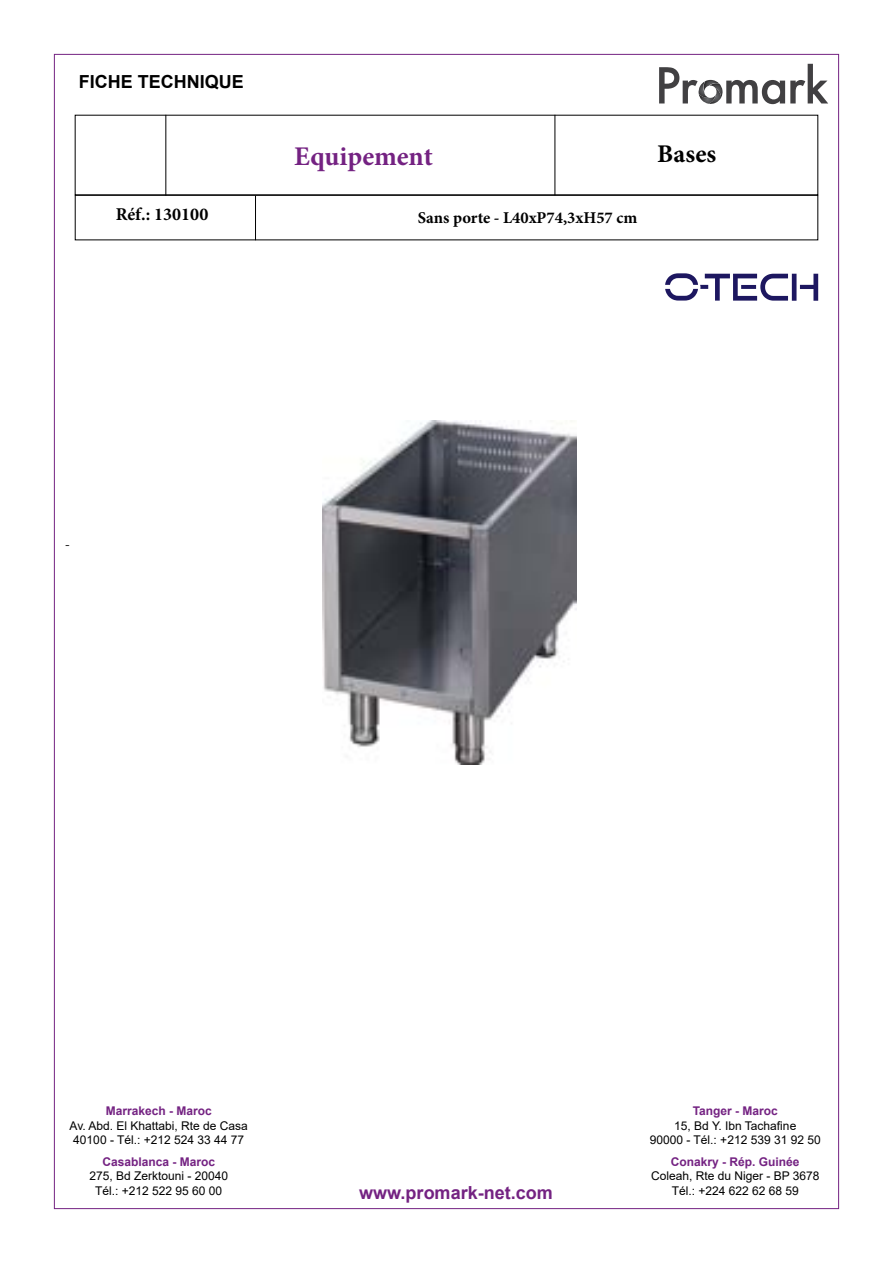
<style>
.page{position:relative;width:893px;height:1263px;background:#fff}
.page>*{position:absolute;margin:0;border:0;box-sizing:border-box;transform-origin:0 0}
.t1{font:700 27px "Minion Pro";letter-spacing:-.005em;color:#742282}
.t2{font:700 25.5px "Minion Pro";color:#000}
.t3{font:700 18px "Arial";color:#742282}
.t4{font:700 18px "Arial";color:#000}
.t5{font:700 18px "Minion Pro";color:#000}
.t6{font:700 16.5px "Minion Pro";color:#000}
.t7{font:15px "Minion Pro";color:#000}
.t8{font:12px/14.4px "Arial";color:#000;text-align:center}
.t9{font:700 12px "Arial";color:#742282}
</style>
<div class="page">
<svg style="left:659px;top:64px;width:169px;height:40px"></svg>
<div style="left:75px;top:195px;width:743px;height:45px;border:1px solid #000"></div>
<hr style="left:165px;top:115px;width:1px;height:81px;background:#000">
<hr style="left:555px;top:115px;width:1px;height:80px;background:#000">
<hr style="left:255px;top:196px;width:1px;height:44px;background:#000">
<svg style="left:665px;top:273px;width:153px;height:28px"></svg>
<img style="left:323px;top:420px;width:253px;height:344px">
<h3 class="t4" style="left:79px;top:69px;width:167px">FICHE TECHNIQUE</h3>
<h3 class="t5" style="left:116px;top:201px;width:94px">Réf.: 130100</h3>
<h1 class="t1" style="left:294px;top:137px;width:140px">Equipement</h1>
<h2 class="t2" style="left:657px;top:136px;width:61px">Bases</h2>
<h3 class="t6" style="left:418px;top:206px;width:221px">Sans porte - L40xP74,3xH57 cm</h3>
<p class="t7" style="left:65px;top:534px;width:7px">-</p>
<p class="t9" style="left:106px;top:1102px;width:108px">Marrakech - Maroc</p>
<p class="t8" style="left:70px;top:1118px;width:180px">Av. Abd. El Khattabi, Rte de Casa<br>40100 - Tél.: +212 524 33 44 77</p>
<p class="t9" style="left:102px;top:1153px;width:114px">Casablanca - Maroc</p>
<p class="t8" style="left:89px;top:1169px;width:140px">275, Bd Zerktouni - 20040<br>Tél.: +212 522 95 60 00</p>
<h3 class="t3" style="left:359px;top:1179px;width:195px">www.promark-net.com</h3>
<p class="t9" style="left:693px;top:1102px;width:87px">Tanger - Maroc</p>
<p class="t8" style="left:650px;top:1118px;width:172px">15, Bd Y. Ibn Tachafine<br>90000 - Tél.: +212 539 31 92 50</p>
<p class="t9" style="left:671px;top:1153px;width:130px">Conakry - Rép. Guinée</p>
<p class="t8" style="left:651px;top:1169px;width:170px">Coleah, Rte du Niger - BP 3678<br>Tél.: +224 622 62 68 59</p>
</div>
